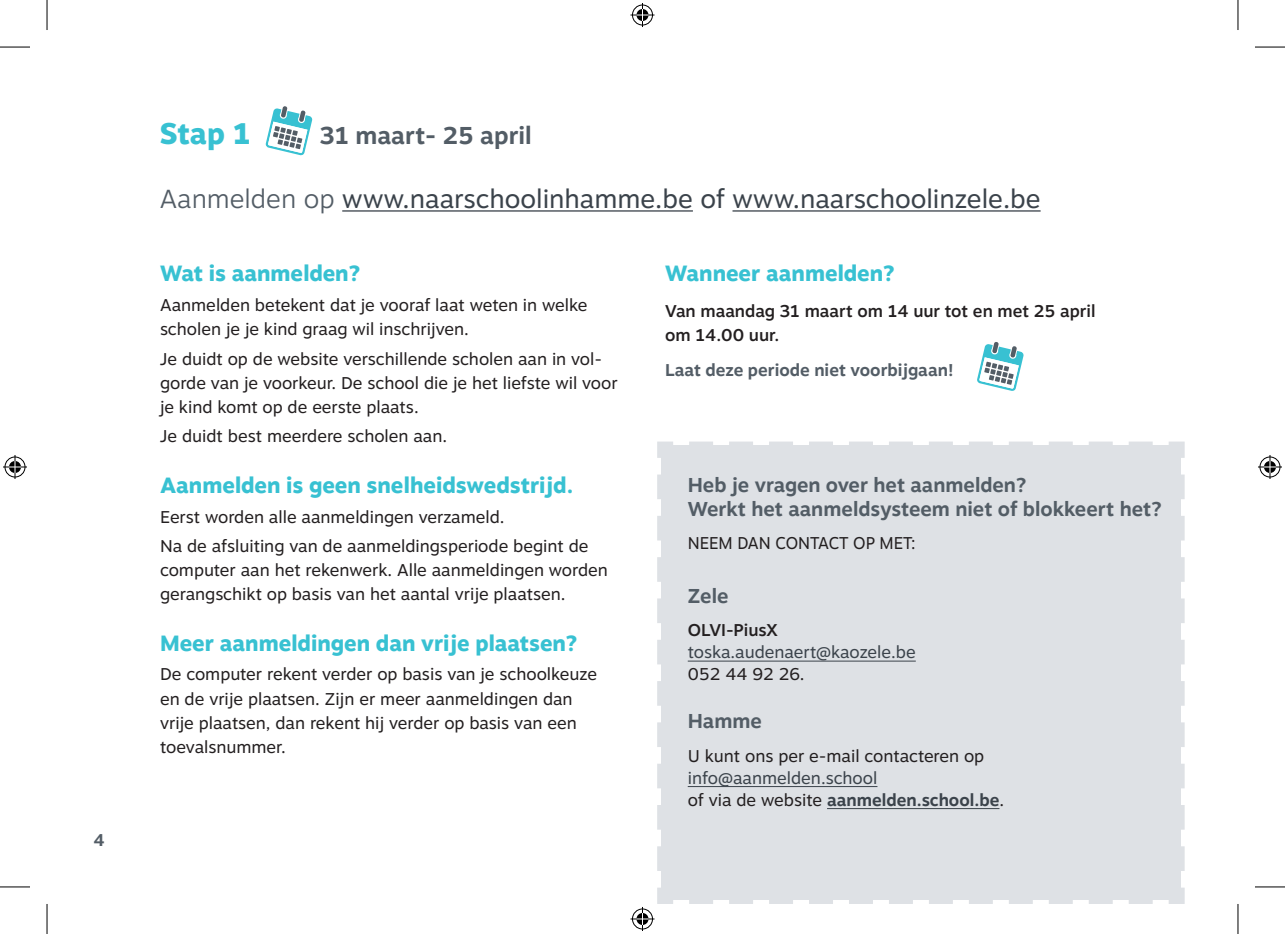
<style>
.page{position:relative;width:1285px;height:934px;background:#fff}
.page>*{position:absolute;margin:0;border:0;box-sizing:border-box;transform-origin:0 0}
.t1{font:800 29.8px "Motiva Sans";color:#38c1d2}
.t2{font:26px "Motiva Sans";color:#3b434b}
.t3{font:700 24.2px "Motiva Sans";color:#535d66}
.t4{font:800 22px "Motiva Sans";color:#38c1d2}
.t5{font:700 20px/24px "Motiva Sans";color:#535d66}
.t6{font:17px/24px "Motiva Sans";color:#231f20}
.t7{font:17px/22px "Motiva Sans";color:#3b434b}
.t8{font:500 17px/24px "Motiva Sans";color:#231f20}
.t9{font:700 17px "Motiva Sans";color:#535d66}
.t10{font:17px "Motiva Sans";color:#231f20;scale:.94 1}
.s1{font-weight:300;color:#535d66}
.s2{color:#231f20}
.s3{font-weight:700}
</style>
<div class="page">
<div style="left:657px;top:441px;width:528px;height:462px;background:#dee1e5"></div>
<hr style="left:342px;top:210px;width:351px;height:1px;background:#3b434b">
<hr style="left:732px;top:210px;width:308px;height:1px;background:#3b434b">
<svg style="left:266px;top:106px;width:46px;height:49px"></svg>
<svg style="left:977px;top:342px;width:46px;height:49px"></svg>
<hr style="left:688px;top:660px;width:227px;height:1px;background:#3b434b">
<hr style="left:688px;top:785px;width:189px;height:1px;background:#3b434b">
<hr style="left:827px;top:807px;width:172px;height:1px;background:#3b434b">
<hr style="left:0;top:47px;width:30px;height:1px;background:#000">
<hr style="left:1255px;top:47px;width:30px;height:1px;background:#000">
<hr style="left:0;top:886px;width:30px;height:1px;background:#000">
<hr style="left:1255px;top:886px;width:30px;height:1px;background:#000">
<hr style="left:47px;top:0;width:1px;height:30px;background:#000">
<hr style="left:47px;top:903px;width:1px;height:30px;background:#000">
<hr style="left:1237px;top:0;width:1px;height:30px;background:#000">
<hr style="left:1237px;top:903px;width:1px;height:30px;background:#000">
<svg style="left:630px;top:3px;width:24px;height:24px"></svg>
<svg style="left:630px;top:907px;width:24px;height:23px"></svg>
<svg style="left:3px;top:455px;width:24px;height:24px"></svg>
<svg style="left:1258px;top:455px;width:24px;height:24px"></svg>
<p class="t9" style="left:93px;top:827px;width:13px">4</p>
<h1 class="t1" style="left:160px;top:112px;width:92px">Stap 1</h1>
<h3 class="t3" style="left:320px;top:118px;width:213px">31 maart- 25 april</h3>
<h2 class="t2" style="left:160px;top:179px;width:882px"><span class="s1">Aanmelden op</span> www.naarschoolinhamme.be of www.naarschoolinzele.be</h2>
<p class="t4" style="left:160px;top:257px;width:201px">Wat is aanmelden?</p>
<p class="t6" style="left:160px;top:292px;width:429px">Aanmelden betekent dat je vooraf laat weten in welke scholen je je kind graag wil inschrijven.</p>
<p class="t6" style="left:160px;top:346px;width:459px">Je duidt op de website verschillende scholen aan in vol&shy;gorde van je voorkeur. De school die je het liefste wil voor je kind komt op de eerste plaats.</p>
<p class="t6" style="left:160px;top:424px;width:289px">Je duidt best meerdere scholen aan.</p>
<p class="t4" style="left:160px;top:468px;width:415px">Aanmelden is geen snelheidswedstrijd.</p>
<p class="t6" style="left:160px;top:501px;width:430px;line-height:29.6px">Eerst worden alle aanmeldingen verzameld.<br>Na de afsluiting van de aanmeldingsperiode begint de</p>
<p class="t6" style="left:160px;top:557px;width:449px">computer aan het rekenwerk. Alle aanmeldingen worden gerangschikt op basis van het aantal vrije plaatsen.</p>
<p class="t4" style="left:160px;top:626px;width:419px">Meer aanmeldingen dan vrije plaatsen?</p>
<p class="t6" style="left:160px;top:661px;width:438px">De computer rekent verder op basis van je schoolkeuze en de vrije plaatsen. Zijn er meer aanmeldingen dan vrije plaatsen, dan rekent hij verder op basis van een toevalsnummer.</p>
<p class="t4" style="left:665px;top:257px;width:231px">Wanneer aanmelden?</p>
<p class="t8" style="left:665px;top:298px;width:432px">Van maandag 31 maart om 14 uur tot en met 25 april om 14.00 uur.</p>
<p class="t9" style="left:665px;top:357px;width:290px">Laat deze periode niet voorbijgaan!</p>
<p class="t5" style="left:688px;top:472px;width:475px">Heb je vragen over het aanmelden?<br>Werkt het aanmeldsysteem niet of blokkeert het?</p>
<p class="t10" style="left:688px;top:530px;width:244px">NEEM DAN CONTACT OP MET:</p>
<p class="t5" style="left:688px;top:583px;width:42px">Zele</p>
<p class="t8" style="left:688px;top:617px;width:92px">OLVI-PiusX</p>
<p class="t7" style="left:688px;top:640px;width:229px">toska.audenaert@kaozele.be</p>
<p class="t6" style="left:688px;top:661px;width:118px">052 44 92 26.</p>
<p class="t5" style="left:688px;top:708px;width:76px">Hamme</p>
<p class="t6" style="left:688px;top:742px;width:298px">U kunt ons per e-mail contacteren op</p>
<p class="t7" style="left:688px;top:765px;width:318px">info@aanmelden.school<br><span class="s2">of via de website</span> <span class="s3">aanmelden.school.be</span><span class="s2">.</span></p>
</div>
